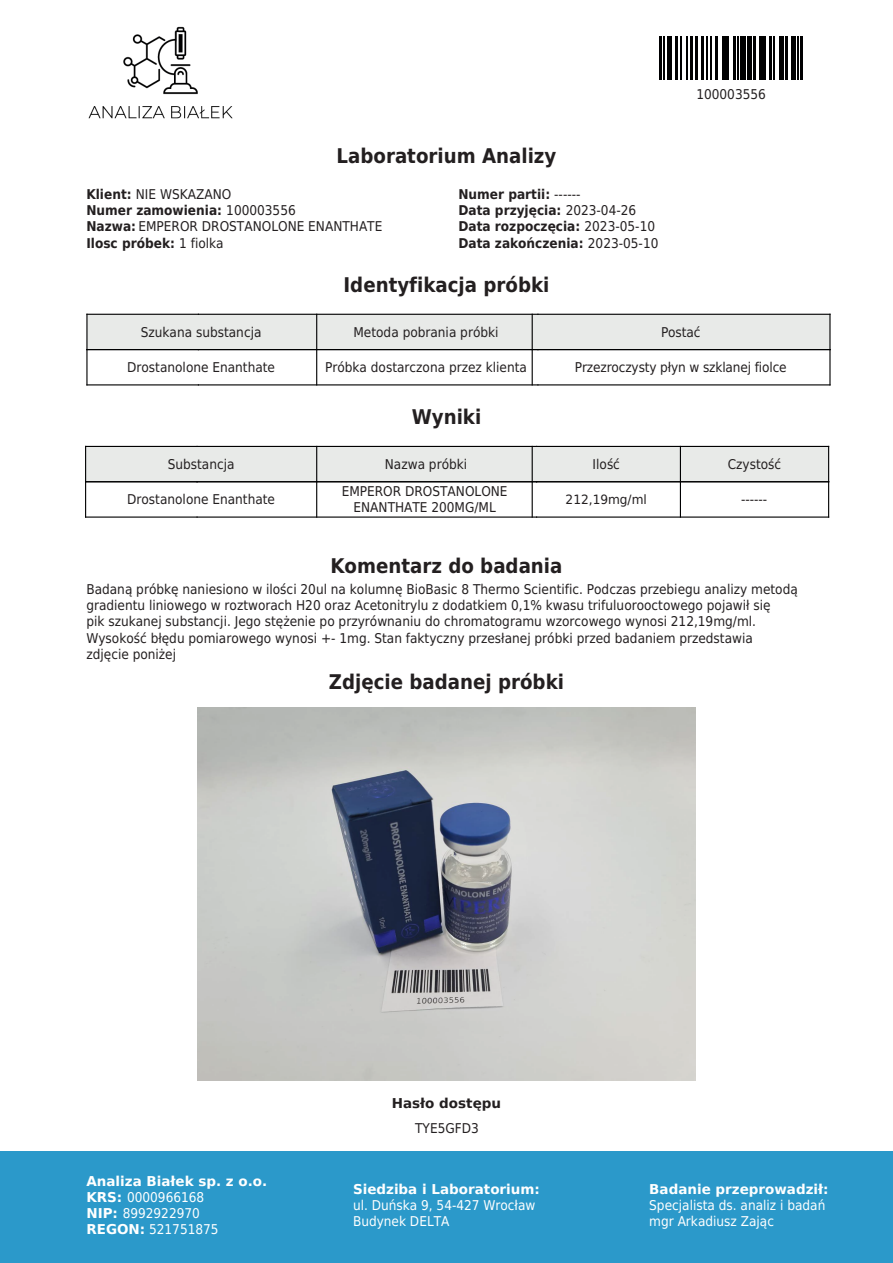
<style>
.page{position:relative;width:893px;height:1263px;background:#fff}
.page>*{position:absolute;margin:0;border:0;box-sizing:border-box;transform-origin:0 0}
.t1{font:700 20.25px "DejaVu Sans Condensed";color:#231f20}
.t2{font:13.5px/16.2px "DejaVu Sans Condensed";color:#231f20}
.t3{font:13.5px/16.2px "DejaVu Sans Condensed";color:#fff}
.t4{font:700 13.5px/16.2px "DejaVu Sans Condensed";color:#231f20}
.t5{font:700 13.5px "DejaVu Sans";color:#fff}
.t6{font:700 13.5px "DejaVu Sans";color:#231f20}
.t7{font:12.9px "DejaVu Sans Condensed";color:#231f20;scale:1.05 1}
.s1{font-weight:700}
.s2{font-weight:400}
.s3{font-family:"DejaVu Sans";font-weight:700}
</style>
<div class="page">
<div style="left:86px;top:446px;width:111px;height:36px;background:#e8eae8"></div>
<div style="left:197px;top:446px;width:340px;height:36px;background:#e8eae8"></div>
<div style="left:537px;top:446px;width:292px;height:36px;background:#e8eae8"></div>
<hr style="left:85px;top:446px;width:1px;height:36px;background:#000001">
<hr style="left:86px;top:446px;width:111px;height:1px;background:#000001">
<hr style="left:86px;top:481px;width:111px;height:1px;background:#000001">
<hr style="left:316px;top:446px;width:1px;height:36px;background:#000001">
<hr style="left:680px;top:446px;width:1px;height:36px;background:#000001">
<hr style="left:197px;top:446px;width:340px;height:1px;background:#000001">
<hr style="left:197px;top:481px;width:340px;height:1px;background:#000001">
<hr style="left:532px;top:446px;width:1px;height:36px;background:#000001">
<hr style="left:828px;top:446px;width:1px;height:36px;background:#000001">
<hr style="left:537px;top:446px;width:292px;height:1px;background:#000001">
<hr style="left:537px;top:481px;width:292px;height:1px;background:#000001">
<hr style="left:85px;top:482px;width:1px;height:35px;background:#000001">
<hr style="left:86px;top:516px;width:111px;height:2px;background:#000001">
<hr style="left:316px;top:482px;width:1px;height:35px;background:#000001">
<hr style="left:197px;top:516px;width:340px;height:2px;background:#000001">
<hr style="left:680px;top:482px;width:1px;height:35px;background:#000001">
<hr style="left:532px;top:482px;width:1px;height:35px;background:#000001">
<hr style="left:537px;top:516px;width:292px;height:2px;background:#000001">
<hr style="left:828px;top:482px;width:1px;height:35px;background:#000001">
<div style="left:87px;top:314px;width:111px;height:36px;background:#e8eae8"></div>
<div style="left:198px;top:314px;width:340px;height:36px;background:#e8eae8"></div>
<div style="left:538px;top:314px;width:292px;height:36px;background:#e8eae8"></div>
<hr style="left:86px;top:314px;width:2px;height:36px;background:#000001">
<hr style="left:87px;top:314px;width:111px;height:1px;background:#000001">
<hr style="left:87px;top:349px;width:111px;height:1px;background:#000001">
<hr style="left:316px;top:314px;width:1px;height:36px;background:#000001">
<hr style="left:198px;top:314px;width:340px;height:1px;background:#000001">
<hr style="left:198px;top:349px;width:340px;height:1px;background:#000001">
<hr style="left:532px;top:314px;width:1px;height:36px;background:#000001">
<hr style="left:829px;top:314px;width:1px;height:36px;background:#000001">
<hr style="left:538px;top:314px;width:292px;height:1px;background:#000001">
<hr style="left:538px;top:349px;width:292px;height:1px;background:#000001">
<hr style="left:86px;top:350px;width:2px;height:35px;background:#000001">
<hr style="left:87px;top:384px;width:111px;height:1px;background:#000001">
<hr style="left:316px;top:350px;width:1px;height:35px;background:#000001">
<hr style="left:198px;top:384px;width:340px;height:1px;background:#000001">
<hr style="left:532px;top:350px;width:1px;height:35px;background:#000001">
<hr style="left:538px;top:384px;width:292px;height:1px;background:#000001">
<hr style="left:829px;top:350px;width:1px;height:35px;background:#000001">
<img style="left:88px;top:26px;width:145px;height:93px">
<div style="left:0;top:1151px;width:893px;height:112px;background:#2b99ca"></div>
<img style="left:197px;top:707px;width:498px;height:374px">
<svg style="left:667px;top:36px;width:125px;height:44px"></svg>
<hr style="left:659px;top:36px;width:3px;height:44px;background:#000001">
<hr style="left:663px;top:36px;width:2px;height:44px;background:#000001">
<hr style="left:668px;top:36px;width:4px;height:44px;background:#000001">
<hr style="left:675px;top:36px;width:3px;height:44px;background:#000001">
<hr style="left:681px;top:36px;width:1px;height:44px;background:#000001">
<hr style="left:686px;top:36px;width:2px;height:44px;background:#000001">
<hr style="left:690px;top:36px;width:3px;height:44px;background:#000001">
<hr style="left:695px;top:36px;width:3px;height:44px;background:#000001">
<hr style="left:701px;top:36px;width:2px;height:44px;background:#000001">
<hr style="left:706px;top:36px;width:2px;height:44px;background:#000001">
<hr style="left:710px;top:36px;width:2px;height:44px;background:#000001">
<hr style="left:715px;top:36px;width:3px;height:44px;background:#000001">
<hr style="left:722px;top:36px;width:4px;height:44px;background:#000001">
<hr style="left:728px;top:36px;width:1px;height:44px;background:#000001">
<hr style="left:733px;top:36px;width:3px;height:44px;background:#000001">
<hr style="left:738px;top:36px;width:1px;height:44px;background:#000001">
<div style="left:740px;top:36px;width:6px;height:44px;background:#000001"></div>
<hr style="left:748px;top:36px;width:4px;height:44px;background:#000001">
<hr style="left:753px;top:36px;width:3px;height:44px;background:#000001">
<hr style="left:759px;top:36px;width:4px;height:44px;background:#000001">
<hr style="left:765px;top:36px;width:1px;height:44px;background:#000001">
<hr style="left:769px;top:36px;width:3px;height:44px;background:#000001">
<hr style="left:773px;top:36px;width:2px;height:44px;background:#000001">
<hr style="left:779px;top:36px;width:4px;height:44px;background:#000001">
<hr style="left:785px;top:36px;width:2px;height:44px;background:#000001">
<hr style="left:792px;top:36px;width:4px;height:44px;background:#000001">
<hr style="left:797px;top:36px;width:2px;height:44px;background:#000001">
<hr style="left:800px;top:36px;width:3px;height:44px;background:#000001">
<h1 class="t1" style="left:337px;top:139px;width:221px">Laboratorium Analizy</h1>
<p class="t2" style="left:86px;top:186px;width:297px"><span class="s1">Klient:</span> NIE WSKAZANO<br><span class="s1">Numer zamowienia:</span> 100003556<br><span class="s1">Nazwa:</span> EMPEROR DROSTANOLONE ENANTHATE<br><span class="s1">Ilosc próbek:</span> 1 fiolka</p>
<p class="t4" style="left:458px;top:186px;width:201px">Numer partii: <span class="s2">------<br></span>Data przyjęcia: <span class="s2">2023-04-26<br></span>Data rozpoczęcia: <span class="s2">2023-05-10<br></span>Data zakończenia: <span class="s2">2023-05-10</span></p>
<h1 class="t1" style="left:344px;top:268px;width:207px">Identyfikacja próbki</h1>
<p class="t2" style="left:696px;top:86px;width:71px">100003556</p>
<p class="t2" style="left:141px;top:323px;width:122px">Szukana substancja</p>
<p class="t2" style="left:353px;top:323px;width:147px">Metoda pobrania próbki</p>
<p class="t2" style="left:661px;top:323px;width:41px">Postać</p>
<p class="t2" style="left:127px;top:359px;width:149px">Drostanolone Enanthate</p>
<p class="t2" style="left:325px;top:359px;width:203px">Próbka dostarczona przez klienta</p>
<p class="t2" style="left:575px;top:359px;width:213px">Przezroczysty płyn w szklanej fiolce</p>
<h1 class="t1" style="left:412px;top:400px;width:71px">Wyniki</h1>
<p class="t2" style="left:168px;top:455px;width:68px">Substancja</p>
<p class="t2" style="left:385px;top:455px;width:84px">Nazwa próbki</p>
<p class="t2" style="left:593px;top:455px;width:29px">Ilość</p>
<p class="t2" style="left:127px;top:491px;width:149px">Drostanolone Enanthate</p>
<p class="t2" style="left:342px;top:483px;width:167px;text-align:center">EMPEROR DROSTANOLONE<br>ENANTHATE 200MG/ML</p>
<p class="t7" style="left:566px;top:488px;width:79px">212,19mg/ml</p>
<p class="t2" style="left:728px;top:455px;width:55px">Czystość</p>
<p class="t2" style="left:741px;top:491px;width:28px">------</p>
<h1 class="t1" style="left:330px;top:549px;width:233px">Komentarz do badania</h1>
<p class="t2" style="left:86px;top:581px;width:713px">Badaną próbkę naniesiono w ilości 20ul na kolumnę BioBasic 8 Thermo Scientific. Podczas przebiegu analizy metodą gradientu liniowego w roztworach H20 oraz Acetonitrylu z dodatkiem 0,1% kwasu trifuluorooctowego pojawił się<br>pik szukanej substancji. Jego stężenie po przyrównaniu do chromatogramu wzorcowego wynosi 212,19mg/ml.<br>Wysokość błędu pomiarowego wynosi +- 1mg. Stan faktyczny przesłanej próbki przed badaniem przedstawia zdjęcie poniżej</p>
<h1 class="t1" style="left:329px;top:665px;width:237px">Zdjęcie badanej próbki</h1>
<p class="t6" style="left:392px;top:1092px;width:111px">Hasło dostępu</p>
<p class="t5" style="left:86px;top:1170px;width:182px">Analiza Białek sp. z o.o.</p>
<p class="t3" style="left:86px;top:1188px;width:134px"><span class="s3">KRS:</span> 0000966168<br><span class="s3">NIP:</span> 8992922970<br><span class="s3">REGON:</span> 521751875</p>
<p class="t2" style="left:415px;top:1119px;width:65px">TYE5GFD3</p>
<p class="t5" style="left:353px;top:1178px;width:188px">Siedziba i Laboratorium:</p>
<p class="t3" style="left:353px;top:1196px;width:184px">ul. Duńska 9, 54-427 Wrocław<br>Budynek DELTA</p>
<p class="t5" style="left:649px;top:1178px;width:181px">Badanie przeprowadził:</p>
<p class="t3" style="left:649px;top:1196px;width:178px">Specjalista ds. analiz i badań mgr Arkadiusz Zając</p>
</div>
